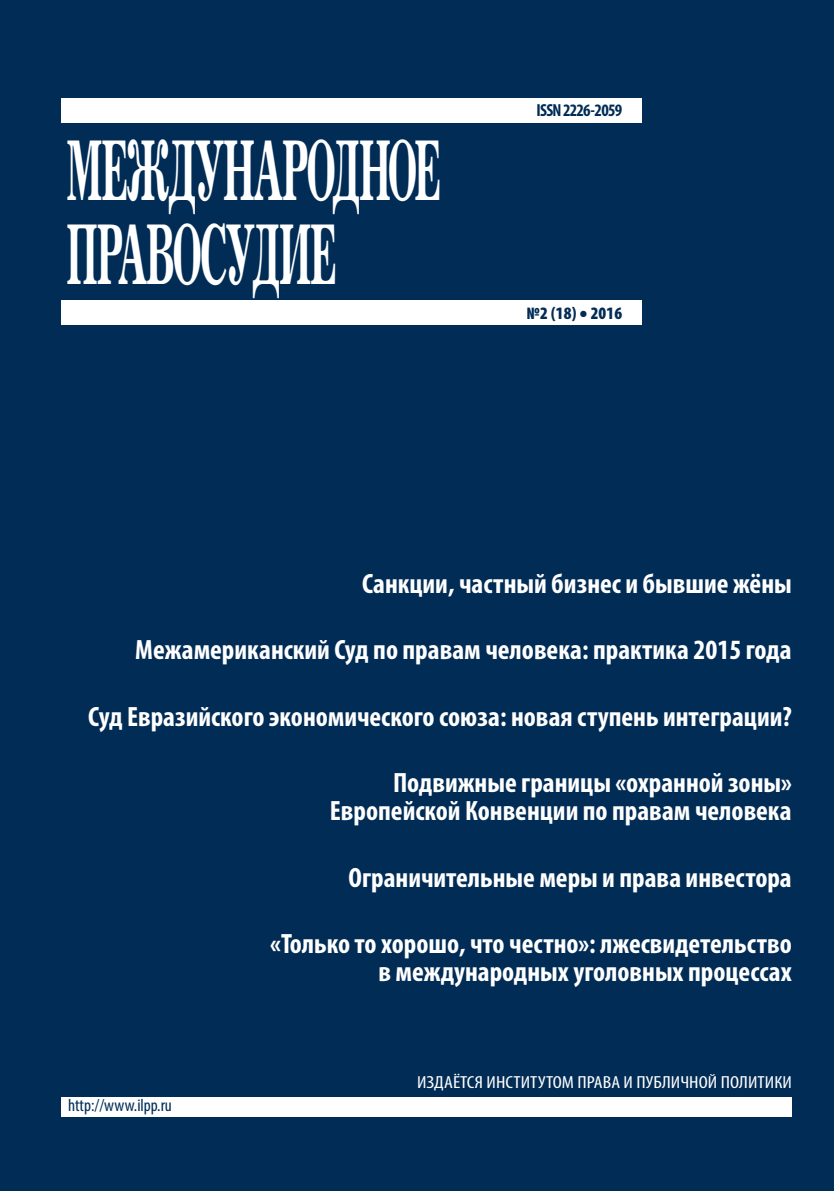
<style>
.page{position:relative;width:834px;height:1191px;background:#fff}
.page>*{position:absolute;margin:0;border:0;box-sizing:border-box;transform-origin:0 0}
.t1{font:700 89.25px/84px "Journal C";letter-spacing:-.05em;color:#fff;scale:.44 1}
.t2{font:700 condensed 28px/28px "Myriad Pro";color:#fff;text-align:right}
.t3{font:condensed 17.5px "Myriad Pro";letter-spacing:.005em;color:#fff;scale:1.16 1}
.t4{font:condensed 17.5px "Myriad Pro";color:#002c55}
.t5{font:700 condensed 17.5px "Myriad Pro";letter-spacing:-.04em;color:#002c55}
.t6{font:900 condensed 17.5px "Myriad Pro";letter-spacing:.01em;color:#002c55}
</style>
<div class="page">
<div style="left:0;top:0;width:833px;height:1191px;background:#002c55"></div>
<div style="left:61px;top:99px;width:581px;height:24px;background:#fff"></div>
<div style="left:61px;top:301px;width:581px;height:24px;background:#fff"></div>
<div style="left:61px;top:1096px;width:730px;height:20px;background:#fff"></div>
<h1 class="t1" style="left:66px;top:131px;width:852px">МЕЖДУНАРОДНОЕ<br>ПРАВОСУДИЕ</h1>
<p class="t5" style="left:536px;top:100px;width:87px">ISSN 2226-2059</p>
<p class="t6" style="left:526px;top:303px;width:97px">№2 (18) • 2016</p>
<p class="t2" style="left:362px;top:568px;width:431px">Санкции, частный бизнес и бывшие жёны</p>
<p class="t2" style="left:135px;top:635px;width:658px">Межамериканский Суд по правам человека: практика 2015 года</p>
<p class="t2" style="left:88px;top:701px;width:705px">Суд Евразийского экономического союза: новая ступень интеграции?</p>
<p class="t2" style="left:330px;top:768px;width:463px">Подвижные границы «охранной зоны»<br>Европейской Конвенции по правам человека</p>
<p class="t2" style="left:348px;top:862px;width:444px">Ограничительные меры и права инвестора</p>
<p class="t2" style="left:270px;top:929px;width:523px">«Только то хорошо, что честно»: лжесвидетельство в международных уголовных процессах</p>
<p class="t4" style="left:68px;top:1095px;width:105px">http://www.ilpp.ru</p>
<p class="t3" style="left:417px;top:1071px;width:324px">ИЗДАЁТСЯ ИНСТИТУТОМ ПРАВА И ПУБЛИЧНОЙ ПОЛИТИКИ</p>
</div>
